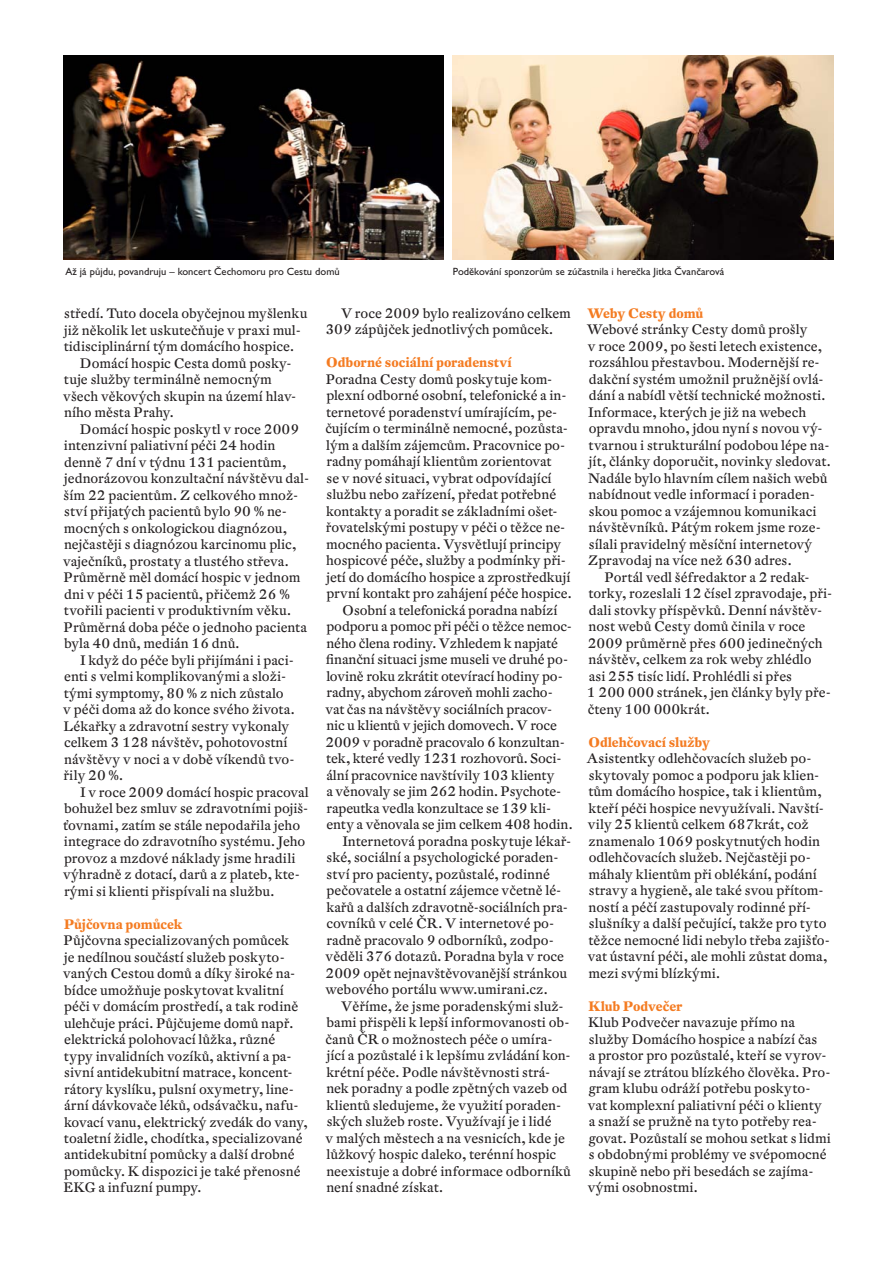
<style>
.page{position:relative;width:893px;height:1263px;background:#fff}
.page>*{position:absolute;margin:0;border:0;box-sizing:border-box;transform-origin:0 0}
.t1{font:13.5px/16.5px "DTL Fleischmann TOT";color:#231f20}
.t2{font:700 13.5px "DTL Fleischmann TOT";color:#f47b21}
.t3{font:10.5px "Gill Sans OT";letter-spacing:.005em;color:#231f20}
</style>
<div class="page">
<img style="left:64px;top:55px;width:380px;height:204px">
<img style="left:453px;top:55px;width:380px;height:204px">
<p class="t3" style="left:66px;top:266px;width:276px">Až já půjdu, povandruju – koncert Čechomoru pro Cestu domů</p>
<p class="t3" style="left:453px;top:266px;width:273px">Poděkování sponzorům se zúčastnila i herečka Jitka Čvančarová</p>
<p class="t1" style="left:64px;top:305px;width:245px">středí. Tuto docela obyčejnou myšlenku již několik let uskutečňuje v praxi mul&shy;tidisciplinární tým domácího hospice.</p>
<p class="t1" style="left:63px;top:354px;width:234px;text-indent:17px">Domácí hospic Cesta domů posky&shy;tuje služby terminálně nemocným všech věkových skupin na území hlav&shy;ního města Prahy.</p>
<p class="t1" style="left:63px;top:420px;width:247px;text-indent:17px">Domácí hospic poskytl v roce 2009 intenzivní paliativní péči 24 hodin denně 7 dní v týdnu 131 pacientům, jednorázovou konzultační návštěvu dal&shy;ším 22 pacientům. Z celkového množ&shy;ství přijatých pacientů bylo 90 % ne&shy;mocných s onkologickou diagnózou, nejčastěji s diagnózou karcinomu plic, vaječníků, prostaty a tlustého střeva.<br>Průměrně měl domácí hospic v jednom dni v péči 15 pacientů, přičemž 26 % tvořili pacienti v produktivním věku.<br>Průměrná doba péče o jednoho pacienta byla 40 dnů, medián 16 dnů.</p>
<p class="t1" style="left:63px;top:651px;width:233px;text-indent:17px">I když do péče byli přijímáni i paci&shy;enti s velmi komplikovanými a složi&shy;tými symptomy, 80 % z nich zůstalo<br>v péči doma až do konce svého života.<br>Lékařky a zdravotní sestry vykonaly celkem 3 128 návštěv, pohotovostní návštěvy v noci a v době víkendů tvo&shy;řily 20 %.</p>
<p class="t1" style="left:63px;top:783px;width:247px;text-indent:17px">I v roce 2009 domácí hospic pracoval bohužel bez smluv se zdravotními pojiš&shy;ťovnami, zatím se stále nepodařila jeho integrace do zdravotního systému. Jeho provoz a mzdové náklady jsme hradili výhradně z dotací, darů a z plateb, kte&shy;rými si klienti přispívali na službu.</p>
<p class="t2" style="left:64px;top:915px;width:120px">Půjčovna pomůcek</p>
<p class="t1" style="left:63px;top:932px;width:246px">Půjčovna specializovaných pomůcek<br>je nedílnou součástí služeb poskyto&shy;vaných Cestou domů a díky široké na&shy;bídce umožňuje poskytovat kvalitní péči v domácím prostředí, a tak rodině ulehčuje práci. Půjčujeme domů např. elektrická polohovací lůžka, různé<br>typy invalidních vozíků, aktivní a pa&shy;sivní antidekubitní matrace, koncent&shy;rátory kyslíku, pulsní oxymetry, line&shy;ární dávkovače léků, odsávačku, nafu&shy;kovací vanu, elektrický zvedák do vany, toaletní židle, chodítka, specializované antidekubitní pomůcky a další drobné pomůcky. K dispozici je také přenosné EKG a infuzní pumpy.</p>
<p class="t1" style="left:325px;top:305px;width:247px;text-indent:16px">V roce 2009 bylo realizováno celkem<br>309 zápůjček jednotlivých pomůcek.</p>
<p class="t2" style="left:326px;top:354px;width:187px">Odborné sociální poradenství</p>
<p class="t1" style="left:326px;top:371px;width:228px">Poradna Cesty domů poskytuje kom-</p>
<p class="t1" style="left:326px;top:387px;width:241px">plexní odborné osobní, telefonické a in-</p>
<p class="t1" style="left:326px;top:404px;width:232px">ternetové poradenství umírajícím, pe-</p>
<p class="t1" style="left:325px;top:420px;width:244px">čujícím o terminálně nemocné, pozůsta-</p>
<p class="t1" style="left:326px;top:437px;width:240px">lým a dalším zájemcům. Pracovnice po-</p>
<p class="t1" style="left:326px;top:453px;width:227px">radny pomáhají klientům zorientovat</p>
<p class="t1" style="left:327px;top:470px;width:227px">se v nové situaci, vybrat odpovídající</p>
<p class="t1" style="left:327px;top:486px;width:231px">službu nebo zařízení, předat potřebné</p>
<p class="t1" style="left:326px;top:503px;width:232px">kontakty a poradit se základními ošet-</p>
<p class="t1" style="left:326px;top:519px;width:241px">řovatelskými postupy v péči o těžce ne-</p>
<p class="t1" style="left:326px;top:536px;width:236px">mocného pacienta. Vysvětlují principy</p>
<p class="t1" style="left:326px;top:552px;width:241px">hospicové péče, služby a podmínky při-</p>
<p class="t1" style="left:326px;top:569px;width:246px">jetí do domácího hospice a zprostředkují</p>
<p class="t1" style="left:326px;top:585px;width:247px">první kontakt pro zahájení péče hospice.</p>
<p class="t1" style="left:342px;top:602px;width:217px">Osobní a telefonická poradna nabízí</p>
<p class="t1" style="left:326px;top:618px;width:247px">podporu a pomoc při péči o těžce nemoc-</p>
<p class="t1" style="left:326px;top:635px;width:233px">ného člena rodiny. Vzhledem k napjaté</p>
<p class="t1" style="left:326px;top:651px;width:243px">finanční situaci jsme museli ve druhé po-</p>
<p class="t1" style="left:326px;top:668px;width:238px">lovině roku zkrátit otevírací hodiny po-</p>
<p class="t1" style="left:326px;top:684px;width:228px">radny, abychom zároveň mohli zacho-</p>
<p class="t1" style="left:326px;top:701px;width:228px">vat čas na návštěvy sociálních pracov-</p>
<p class="t1" style="left:326px;top:717px;width:232px">nic u klientů v jejich domovech. V roce</p>
<p class="t1" style="left:325px;top:734px;width:240px">2009 v poradně pracovalo 6 konzultan-</p>
<p class="t1" style="left:326px;top:750px;width:236px">tek, které vedly 1231 rozhovorů. Soci-</p>
<p class="t1" style="left:326px;top:767px;width:230px">ální pracovnice navštívily 103 klienty</p>
<p class="t1" style="left:326px;top:783px;width:236px">a věnovaly se jim 262 hodin. Psychote-</p>
<p class="t1" style="left:326px;top:800px;width:226px">rapeutka vedla konzultace se 139 kli-</p>
<p class="t1" style="left:327px;top:816px;width:248px">enty a věnovala se jim celkem 408 hodin.</p>
<p class="t1" style="left:342px;top:833px;width:230px">Internetová poradna poskytuje lékař-</p>
<p class="t1" style="left:327px;top:849px;width:233px">ské, sociální a psychologické poraden-</p>
<p class="t1" style="left:327px;top:866px;width:225px">ství pro pacienty, pozůstalé, rodinné</p>
<p class="t1" style="left:326px;top:882px;width:236px">pečovatele a ostatní zájemce včetně lé-</p>
<p class="t1" style="left:326px;top:899px;width:243px">kařů a dalších zdravotně-sociálních pra-</p>
<p class="t1" style="left:326px;top:915px;width:229px">covníků v celé ČR. V internetové po-</p>
<p class="t1" style="left:326px;top:932px;width:229px">radně pracovalo 9 odborníků, zodpo-</p>
<p class="t1" style="left:326px;top:948px;width:240px">věděli 376 dotazů. Poradna byla v roce</p>
<p class="t1" style="left:326px;top:965px;width:243px">2009 opět nejnavštěvovanější stránkou</p>
<p class="t1" style="left:326px;top:981px;width:224px">webového portálu www.umirani.cz.</p>
<p class="t1" style="left:341px;top:998px;width:223px">Věříme, že jsme poradenskými služ-</p>
<p class="t1" style="left:326px;top:1014px;width:244px">bami přispěli k lepší informovanosti ob-</p>
<p class="t1" style="left:325px;top:1031px;width:228px">čanů ČR o možnostech péče o umíra-</p>
<p class="t1" style="left:326px;top:1047px;width:246px">jící a pozůstalé i k lepšímu zvládání kon-</p>
<p class="t1" style="left:326px;top:1064px;width:225px">krétní péče. Podle návštěvnosti strá-</p>
<p class="t1" style="left:326px;top:1080px;width:243px">nek poradny a podle zpětných vazeb od</p>
<p class="t1" style="left:326px;top:1097px;width:236px">klientů sledujeme, že využití poraden-</p>
<p class="t1" style="left:327px;top:1113px;width:226px">ských služeb roste. Využívají je i lidé</p>
<p class="t1" style="left:326px;top:1130px;width:241px">v malých městech a na vesnicích, kde je</p>
<p class="t1" style="left:326px;top:1146px;width:231px">lůžkový hospic daleko, terénní hospic</p>
<p class="t1" style="left:326px;top:1163px;width:246px">neexistuje a dobré informace odborníků</p>
<p class="t1" style="left:326px;top:1179px;width:118px">není snadné získat.</p>
<p class="t2" style="left:587px;top:305px;width:117px">Weby Cesty domů</p>
<p class="t1" style="left:587px;top:321px;width:222px">Webové stránky Cesty domů prošly</p>
<p class="t1" style="left:588px;top:338px;width:236px">v roce 2009, po šesti letech existence,</p>
<p class="t1" style="left:589px;top:354px;width:232px">rozsáhlou přestavbou. Modernější re-</p>
<p class="t1" style="left:589px;top:371px;width:236px">dakční systém umožnil pružnější ovlá-</p>
<p class="t1" style="left:589px;top:387px;width:238px">dání a nabídl větší technické možnosti.</p>
<p class="t1" style="left:588px;top:404px;width:220px">Informace, kterých je již na webech</p>
<p class="t1" style="left:589px;top:420px;width:235px">opravdu mnoho, jdou nyní s novou vý-</p>
<p class="t1" style="left:588px;top:437px;width:242px">tvarnou i strukturální podobou lépe na-</p>
<p class="t1" style="left:589px;top:453px;width:244px">jít, články doporučit, novinky sledovat.</p>
<p class="t1" style="left:588px;top:470px;width:241px">Nadále bylo hlavním cílem našich webů</p>
<p class="t1" style="left:589px;top:486px;width:227px">nabídnout vedle informací i poraden-</p>
<p class="t1" style="left:589px;top:503px;width:229px">skou pomoc a vzájemnou komunikaci</p>
<p class="t1" style="left:589px;top:519px;width:233px">návštěvníků. Pátým rokem jsme roze-</p>
<p class="t1" style="left:589px;top:536px;width:225px">sílali pravidelný měsíční internetový</p>
<p class="t1" style="left:588px;top:552px;width:205px">Zpravodaj na více než 630 adres.</p>
<p class="t1" style="left:605px;top:569px;width:206px">Portál vedl šéfredaktor a 2 redak-</p>
<p class="t1" style="left:588px;top:585px;width:245px">torky, rozeslali 12 čísel zpravodaje, při-</p>
<p class="t1" style="left:589px;top:602px;width:235px">dali stovky příspěvků. Denní návštěv-</p>
<p class="t1" style="left:589px;top:618px;width:218px">nost webů Cesty domů činila v roce</p>
<p class="t1" style="left:588px;top:635px;width:236px">2009 průměrně přes 600 jedinečných</p>
<p class="t1" style="left:589px;top:651px;width:224px">návštěv, celkem za rok weby zhlédlo</p>
<p class="t1" style="left:589px;top:668px;width:205px">asi 255 tisíc lidí. Prohlédli si přes</p>
<p class="t1" style="left:587px;top:684px;width:245px">1 200 000 stránek, jen články byly pře-</p>
<p class="t1" style="left:588px;top:701px;width:124px">čteny 100 000krát.</p>
<p class="t2" style="left:588px;top:733px;width:123px">Odlehčovací služby</p>
<p class="t1" style="left:587px;top:750px;width:244px">Asistentky odlehčovacích služeb po&shy;skytovaly pomoc a podporu jak klien&shy;tům domácího hospice, tak i klientům, kteří péči hospice nevyužívali. Navští&shy;vily 25 klientů celkem 687krát, což znamenalo 1069 poskytnutých hodin odlehčovacích služeb. Nejčastěji po&shy;máhaly klientům při oblékání, podání stravy a hygieně, ale také svou přítom&shy;ností a péčí zastupovaly rodinné pří&shy;slušníky a další pečující, takže pro tyto těžce nemocné lidi nebylo třeba zajišťo&shy;vat ústavní péči, ale mohli zůstat doma, mezi svými blízkými.</p>
<p class="t2" style="left:589px;top:997px;width:95px">Klub Podvečer</p>
<p class="t1" style="left:588px;top:1014px;width:244px">Klub Podvečer navazuje přímo na služby Domácího hospice a nabízí čas<br>a prostor pro pozůstalé, kteří se vyrov&shy;návají se ztrátou blízkého člověka. Pro&shy;gram klubu odráží potřebu poskyto&shy;vat komplexní paliativní péči o klienty a snaží se pružně na tyto potřeby rea&shy;govat. Pozůstalí se mohou setkat s lidmi s obdobnými problémy ve svépomocné skupině nebo při besedách se zajíma&shy;vými osobnostmi.</p>
</div>
